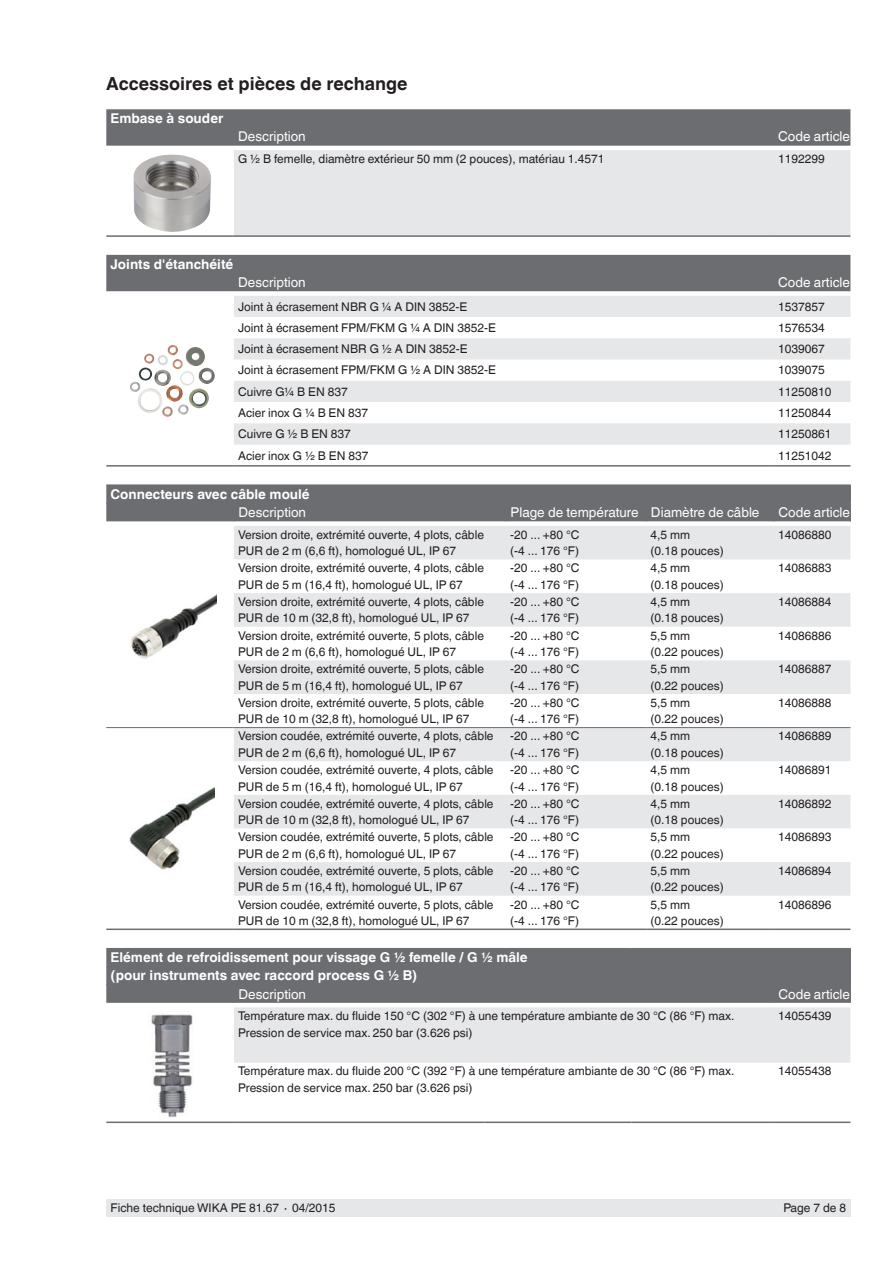
<style>
.page{position:relative;width:893px;height:1263px;background:#fff}
.page>*{position:absolute;margin:0;border:0;box-sizing:border-box;transform-origin:0 0}
.t1{font:700 18px "Helvetica World";color:#231f20}
.t2{font:700 13.5px/18px "Helvetica World";color:#fff}
.t3{font:13.5px "Helvetica World";color:#fff}
.t4{font:12px/16.5px "Helvetica World";color:#231f20}
</style>
<div class="page">
<div style="left:106px;top:1199px;width:744px;height:17px;background:#e6e7e9"></div>
<div style="left:106px;top:109px;width:744px;height:37px;background:#6c6d70"></div>
<div style="left:234px;top:150px;width:616px;height:85px;background:#e6e7e9"></div>
<hr style="left:106px;top:235px;width:128px;height:2px;background:#6c6d70">
<hr style="left:234px;top:235px;width:540px;height:2px;background:#6c6d70">
<hr style="left:774px;top:235px;width:76px;height:2px;background:#6c6d70">
<img style="left:133px;top:154px;width:78px;height:78px">
<div style="left:106px;top:255px;width:744px;height:36px;background:#6c6d70"></div>
<svg style="left:234px;top:296px;width:616px;height:149px;fill:#e6e7e9"></svg>
<hr style="left:106px;top:465px;width:128px;height:2px;background:#6c6d70">
<hr style="left:234px;top:465px;width:540px;height:2px;background:#6c6d70">
<hr style="left:774px;top:465px;width:76px;height:2px;background:#6c6d70">
<img style="left:130px;top:345px;width:85px;height:48px">
<svg style="left:234px;top:526px;width:616px;height:370px;fill:#e6e7e9"></svg>
<div style="left:106px;top:485px;width:745px;height:36px;background:#6c6d70"></div>
<hr style="left:106px;top:928px;width:128px;height:2px;background:#6c6d70">
<hr style="left:106px;top:727px;width:128px;height:1px;background:#6c6d70">
<hr style="left:234px;top:727px;width:272px;height:1px;background:#6c6d70">
<hr style="left:506px;top:727px;width:140px;height:1px;background:#6c6d70">
<hr style="left:646px;top:727px;width:128px;height:1px;background:#6c6d70">
<hr style="left:774px;top:727px;width:76px;height:1px;background:#6c6d70">
<hr style="left:234px;top:928px;width:272px;height:2px;background:#6c6d70">
<hr style="left:506px;top:928px;width:140px;height:2px;background:#6c6d70">
<hr style="left:646px;top:928px;width:128px;height:2px;background:#6c6d70">
<hr style="left:774px;top:928px;width:76px;height:2px;background:#6c6d70">
<img style="left:130px;top:594px;width:87px;height:65px">
<img style="left:130px;top:787px;width:85px;height:83px">
<svg style="left:106px;top:948px;width:745px;height:114px;background:#acacaf"></svg>
<hr style="left:106px;top:1121px;width:128px;height:2px;background:#6c6d70">
<hr style="left:234px;top:1121px;width:250px;height:2px;background:#6c6d70">
<hr style="left:484px;top:1121px;width:147px;height:2px;background:#6c6d70">
<hr style="left:631px;top:1121px;width:143px;height:2px;background:#6c6d70">
<hr style="left:774px;top:1121px;width:76px;height:2px;background:#6c6d70">
<img style="left:147px;top:1011px;width:50px;height:107px">
<h1 class="t1" style="left:106px;top:73px;width:303px">Accessoires et pièces de rechange</h1>
<p class="t2" style="left:111px;top:110px;width:114px">Embase à souder</p>
<p class="t3" style="left:238px;top:129px;width:69px">Description</p>
<p class="t3" style="left:778px;top:129px;width:73px">Code article</p>
<p class="t4" style="left:238px;top:151px;width:368px">G ½ B femelle, diamètre extérieur 50 mm (2 pouces), matériau 1.4571</p>
<p class="t4" style="left:778px;top:151px;width:48px">1192299</p>
<p class="t2" style="left:111px;top:255px;width:124px">Joints d'étanchéité</p>
<p class="t3" style="left:238px;top:274px;width:69px">Description</p>
<p class="t3" style="left:778px;top:274px;width:73px">Code article</p>
<p class="t4" style="left:238px;top:298px;width:231px">Joint à écrasement NBR G ¼ A DIN 3852-E</p>
<p class="t4" style="left:778px;top:298px;width:48px">1537857</p>
<p class="t4" style="left:238px;top:320px;width:259px">Joint à écrasement FPM/FKM G ¼ A DIN 3852-E</p>
<p class="t4" style="left:778px;top:320px;width:48px">1576534</p>
<p class="t4" style="left:238px;top:341px;width:231px">Joint à écrasement NBR G ½ A DIN 3852-E</p>
<p class="t4" style="left:778px;top:341px;width:48px">1039067</p>
<p class="t4" style="left:238px;top:362px;width:259px">Joint à écrasement FPM/FKM G ½ A DIN 3852-E</p>
<p class="t4" style="left:778px;top:362px;width:48px">1039075</p>
<p class="t4" style="left:238px;top:383px;width:111px">Cuivre G¼ B EN 837</p>
<p class="t4" style="left:778px;top:383px;width:55px">11250810</p>
<p class="t4" style="left:238px;top:405px;width:132px">Acier inox G ¼ B EN 837</p>
<p class="t4" style="left:778px;top:405px;width:55px">11250844</p>
<p class="t4" style="left:238px;top:426px;width:114px">Cuivre G ½ B EN 837</p>
<p class="t4" style="left:778px;top:426px;width:55px">11250861</p>
<p class="t4" style="left:238px;top:447px;width:132px">Acier inox G ½ B EN 837</p>
<p class="t4" style="left:778px;top:447px;width:55px">11251042</p>
<p class="t2" style="left:111px;top:485px;width:201px">Connecteurs avec câble moulé</p>
<p class="t3" style="left:238px;top:504px;width:69px">Description</p>
<p class="t3" style="left:511px;top:504px;width:250px">Plage de température Diamètre de câble</p>
<p class="t3" style="left:778px;top:504px;width:73px">Code article</p>
<p class="t4" style="left:238px;top:526px;width:247px">Version droite, extrémité ouverte, 4 plots, câble<br>PUR de 2 m (6,6 ft), homologué UL, IP 67</p>
<p class="t4" style="left:510px;top:526px;width:71px">-20 ... +80 °C (-4 ... 176 °F)</p>
<p class="t4" style="left:651px;top:526px;width:75px">4,5 mm<br>(0.18 pouces)</p>
<p class="t4" style="left:778px;top:526px;width:55px">14086880</p>
<p class="t4" style="left:238px;top:560px;width:247px">Version droite, extrémité ouverte, 4 plots, câble<br>PUR de 5 m (16,4 ft), homologué UL, IP 67</p>
<p class="t4" style="left:510px;top:560px;width:71px">-20 ... +80 °C (-4 ... 176 °F)</p>
<p class="t4" style="left:651px;top:560px;width:75px">4,5 mm<br>(0.18 pouces)</p>
<p class="t4" style="left:778px;top:560px;width:55px">14086883</p>
<p class="t4" style="left:238px;top:593px;width:247px">Version droite, extrémité ouverte, 4 plots, câble<br>PUR de 10 m (32,8 ft), homologué UL, IP 67</p>
<p class="t4" style="left:510px;top:593px;width:71px">-20 ... +80 °C (-4 ... 176 °F)</p>
<p class="t4" style="left:651px;top:593px;width:75px">4,5 mm<br>(0.18 pouces)</p>
<p class="t4" style="left:778px;top:593px;width:55px">14086884</p>
<p class="t4" style="left:238px;top:627px;width:247px">Version droite, extrémité ouverte, 5 plots, câble<br>PUR de 2 m (6,6 ft), homologué UL, IP 67</p>
<p class="t4" style="left:510px;top:627px;width:71px">-20 ... +80 °C (-4 ... 176 °F)</p>
<p class="t4" style="left:651px;top:627px;width:75px">5,5 mm<br>(0.22 pouces)</p>
<p class="t4" style="left:778px;top:627px;width:55px">14086886</p>
<p class="t4" style="left:238px;top:661px;width:247px">Version droite, extrémité ouverte, 5 plots, câble<br>PUR de 5 m (16,4 ft), homologué UL, IP 67</p>
<p class="t4" style="left:510px;top:661px;width:71px">-20 ... +80 °C (-4 ... 176 °F)</p>
<p class="t4" style="left:651px;top:661px;width:75px">5,5 mm<br>(0.22 pouces)</p>
<p class="t4" style="left:778px;top:661px;width:55px">14086887</p>
<p class="t4" style="left:238px;top:694px;width:247px">Version droite, extrémité ouverte, 5 plots, câble<br>PUR de 10 m (32,8 ft), homologué UL, IP 67</p>
<p class="t4" style="left:510px;top:694px;width:71px">-20 ... +80 °C (-4 ... 176 °F)</p>
<p class="t4" style="left:651px;top:694px;width:75px">5,5 mm<br>(0.22 pouces)</p>
<p class="t4" style="left:778px;top:694px;width:55px">14086888</p>
<p class="t4" style="left:238px;top:728px;width:257px">Version coudée, extrémité ouverte, 4 plots, câble<br>PUR de 2 m (6,6 ft), homologué UL, IP 67</p>
<p class="t4" style="left:510px;top:728px;width:71px">-20 ... +80 °C (-4 ... 176 °F)</p>
<p class="t4" style="left:651px;top:728px;width:75px">4,5 mm<br>(0.18 pouces)</p>
<p class="t4" style="left:778px;top:728px;width:55px">14086889</p>
<p class="t4" style="left:238px;top:762px;width:257px">Version coudée, extrémité ouverte, 4 plots, câble<br>PUR de 5 m (16,4 ft), homologué UL, IP 67</p>
<p class="t4" style="left:510px;top:762px;width:71px">-20 ... +80 °C (-4 ... 176 °F)</p>
<p class="t4" style="left:651px;top:762px;width:75px">4,5 mm<br>(0.18 pouces)</p>
<p class="t4" style="left:778px;top:762px;width:55px">14086891</p>
<p class="t4" style="left:238px;top:795px;width:257px">Version coudée, extrémité ouverte, 4 plots, câble<br>PUR de 10 m (32,8 ft), homologué UL, IP 67</p>
<p class="t4" style="left:510px;top:795px;width:71px">-20 ... +80 °C (-4 ... 176 °F)</p>
<p class="t4" style="left:651px;top:795px;width:75px">4,5 mm<br>(0.18 pouces)</p>
<p class="t4" style="left:778px;top:795px;width:55px">14086892</p>
<p class="t4" style="left:238px;top:829px;width:257px">Version coudée, extrémité ouverte, 5 plots, câble<br>PUR de 2 m (6,6 ft), homologué UL, IP 67</p>
<p class="t4" style="left:510px;top:829px;width:71px">-20 ... +80 °C (-4 ... 176 °F)</p>
<p class="t4" style="left:651px;top:829px;width:75px">5,5 mm<br>(0.22 pouces)</p>
<p class="t4" style="left:778px;top:829px;width:55px">14086893</p>
<p class="t4" style="left:238px;top:862px;width:257px">Version coudée, extrémité ouverte, 5 plots, câble<br>PUR de 5 m (16,4 ft), homologué UL, IP 67</p>
<p class="t4" style="left:510px;top:862px;width:71px">-20 ... +80 °C (-4 ... 176 °F)</p>
<p class="t4" style="left:651px;top:862px;width:75px">5,5 mm<br>(0.22 pouces)</p>
<p class="t4" style="left:778px;top:862px;width:55px">14086894</p>
<p class="t4" style="left:238px;top:896px;width:257px">Version coudée, extrémité ouverte, 5 plots, câble<br>PUR de 10 m (32,8 ft), homologué UL, IP 67</p>
<p class="t4" style="left:510px;top:896px;width:71px">-20 ... +80 °C (-4 ... 176 °F)</p>
<p class="t4" style="left:651px;top:896px;width:75px">5,5 mm<br>(0.22 pouces)</p>
<p class="t4" style="left:778px;top:896px;width:55px">14086896</p>
<p class="t2" style="left:111px;top:949px;width:419px">Elément de refroidissement pour vissage G ½ femelle / G ½ mâle (pour instruments avec raccord process G ½ B)</p>
<p class="t3" style="left:238px;top:986px;width:69px">Description</p>
<p class="t3" style="left:778px;top:986px;width:73px">Code article</p>
<p class="t4" style="left:238px;top:1008px;width:498px">Température max. du fluide 150 °C (302 °F) à une température ambiante de 30 °C (86 °F) max.<br>Pression de service max. 250 bar (3.626 psi)</p>
<p class="t4" style="left:778px;top:1008px;width:55px">14055439</p>
<p class="t4" style="left:238px;top:1063px;width:498px">Température max. du fluide 200 °C (392 °F) à une température ambiante de 30 °C (86 °F) max.<br>Pression de service max. 250 bar (3.626 psi)</p>
<p class="t4" style="left:778px;top:1063px;width:55px">14055438</p>
<p class="t4" style="left:111px;top:1199px;width:226px">Fiche technique WIKA PE 81.67 ∙ 04/2015</p>
<p class="t4" style="left:783px;top:1199px;width:64px">Page 7 de 8</p>
</div>
